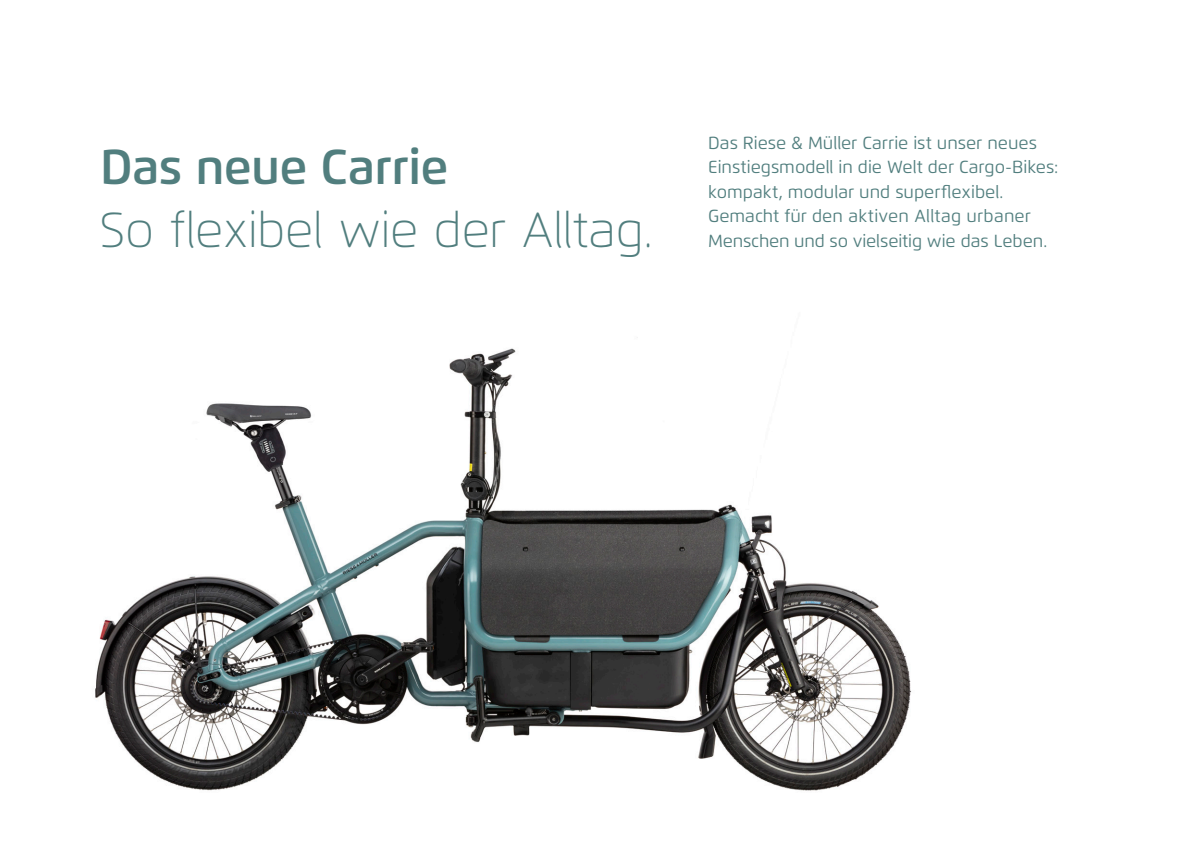
<style>
.page{position:relative;width:1191px;height:842px;background:#fff}
.page>*{position:absolute;margin:0;border:0;box-sizing:border-box;transform-origin:0 0}
._100_HL_COPY_21_35{font:100 49px "Flexo";letter-spacing:-.01em;color:#517e7e}
._100_HL_COPY_21_35-2{font:600 49px "Flexo";letter-spacing:-.015em;color:#517e7e}
._100_HL_COPY_21_35-3{font:17.5px/24.5px "Flexo";color:#517e7e}
</style>
<div class="page">
<img style="left:95px;top:348px;width:816px;height:443px">
<p class="_100_HL_COPY_21_35-2" style="left:100px;top:137px;width:350px">Das neue Carrie</p>
<p class="_100_HL_COPY_21_35" style="left:100px;top:200px;width:554px">So flexibel wie der Alltag.</p>
<p class="_100_HL_COPY_21_35-3" style="left:708px;top:130px;width:352px">Das Riese &amp; Müller Carrie ist unser neues Einstiegsmodell in die Welt der Cargo-Bikes: kompakt, modular und superflexibel.<br>Gemacht für den aktiven Alltag urbaner Menschen und so vielseitig wie das Leben.</p>
</div>
